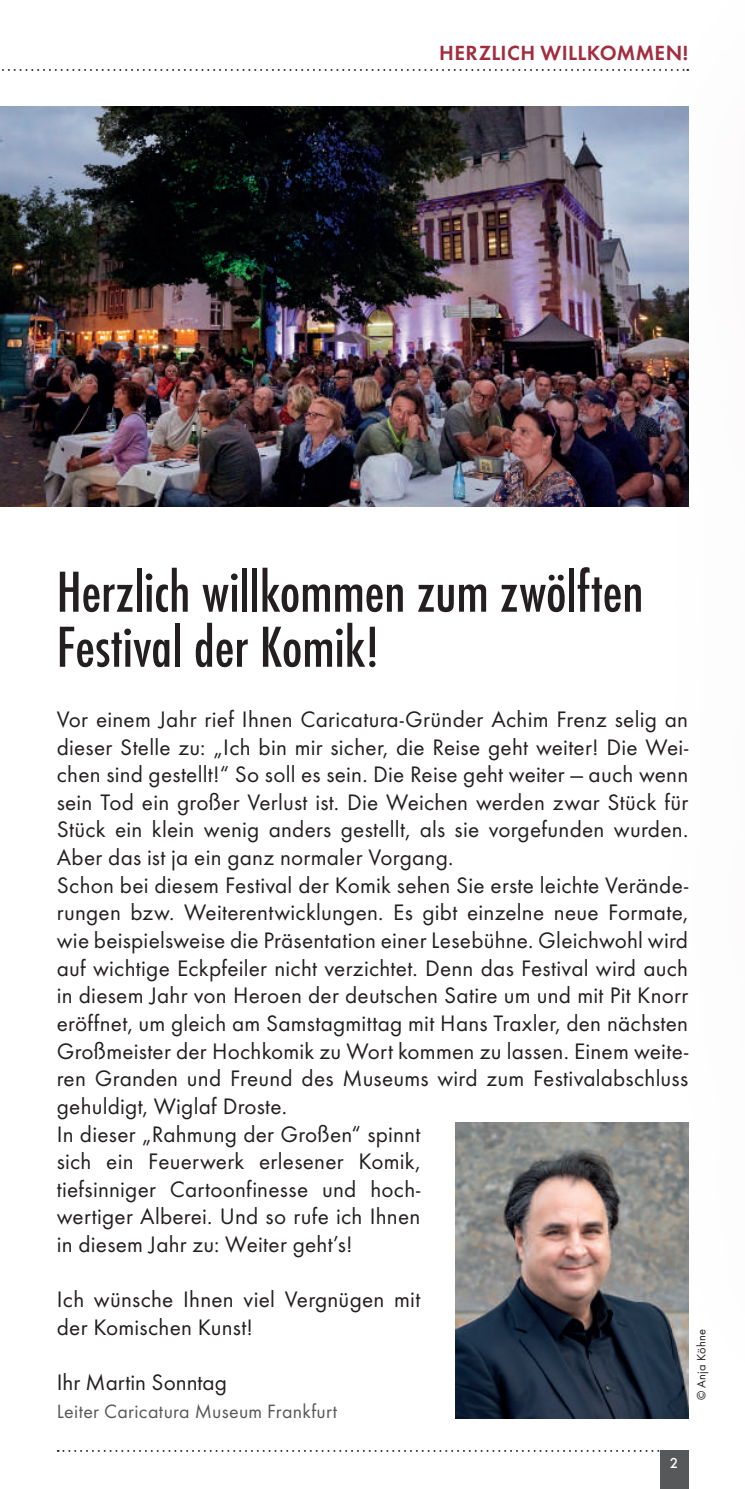
<style>
.page{position:relative;width:745px;height:1489px;background:#fff}
.page>*{position:absolute;margin:0;border:0;box-sizing:border-box;transform-origin:0 0}
.t1{font:500 condensed 60px/55px "Futura T";letter-spacing:-.005em;color:#231f20}
.t2{font:23.25px/27.5px "Futura T";letter-spacing:.01em;color:#231f20}
.t3{font:600 21.25px "Futura T";letter-spacing:.02em;color:#a22d3e}
.t4{font:20px "Futura T";letter-spacing:.015em;color:#57585a}
.t5{font:500 15px "Futura T";color:#fff}
.t6{font:12.5px "Futura T";letter-spacing:.02em;color:#231f20}
</style>
<div class="page">
<svg style="left:58px;top:1450px;width:566px;height:1px"></svg>
<img style="left:0;top:106px;width:626px;height:401px">
<img style="left:455px;top:1122px;width:171px;height:295px">
<svg style="left:2px;top:69px;width:624px;height:2px"></svg>
<div style="left:626px;top:0;width:118px;height:1488px;background:#a22d3e;opacity:.75"></div>
<p class="t3" style="left:439px;top:41px;width:250px">HERZLICH WILLKOMMEN!</p>
<h1 class="t1" style="left:57px;top:563px;width:588px">Herzlich willkommen zum zwölften<br>Festival der Komik!</h1>
<p class="t2" style="left:57px;top:705px;width:632px">Vor einem Jahr rief Ihnen Caricatura-Gründer Achim Frenz selig an dieser Stelle zu: „Ich bin mir sicher, die Reise geht weiter! Die Wei&shy;chen sind gestellt!“ So soll es sein. Die Reise geht weiter — auch wenn sein Tod ein großer Verlust ist. Die Weichen werden zwar Stück für Stück ein klein wenig anders gestellt, als sie vorgefunden wurden.<br>Aber das ist ja ein ganz normaler Vorgang.<br>Schon bei diesem Festival der Komik sehen Sie erste leichte Verände&shy;rungen bzw. Weiterentwicklungen. Es gibt einzelne neue Formate, wie beispielsweise die Präsentation einer Lesebühne. Gleichwohl wird auf wichtige Eckpfeiler nicht verzichtet. Denn das Festival wird auch in diesem Jahr von Heroen der deutschen Satire um und mit Pit Knorr eröffnet, um gleich am Samstagmittag mit Hans Traxler, den nächsten Großmeister der Hochkomik zu Wort kommen zu lassen. Einem weite&shy;ren Granden und Freund des Museums wird zum Festivalabschluss gehuldigt, Wiglaf Droste.<br>In dieser „Rahmung der Großen“ spinnt<br>sich ein Feuerwerk erlesener Komik,<br>tiefsinniger Cartoonfinesse und hoch-<br>wertiger Alberei. Und so rufe ich Ihnen<br>in diesem Jahr zu: Weiter geht’s!</p>
<p class="t2" style="left:57px;top:1285px;width:365px">Ich wünsche Ihnen viel Vergnügen mit der Komischen Kunst!</p>
<p class="t2" style="left:57px;top:1368px;width:172px">Ihr Martin Sonntag</p>
<p class="t4" style="left:57px;top:1399px;width:282px">Leiter Caricatura Museum Frankfurt</p>
<p class="t6" style="left:693px;top:1400px;width:73px;rotate:-90deg">© Anja Köhne</p>
<p class="t5" style="left:669px;top:1453px;width:10px">2</p>
</div>
